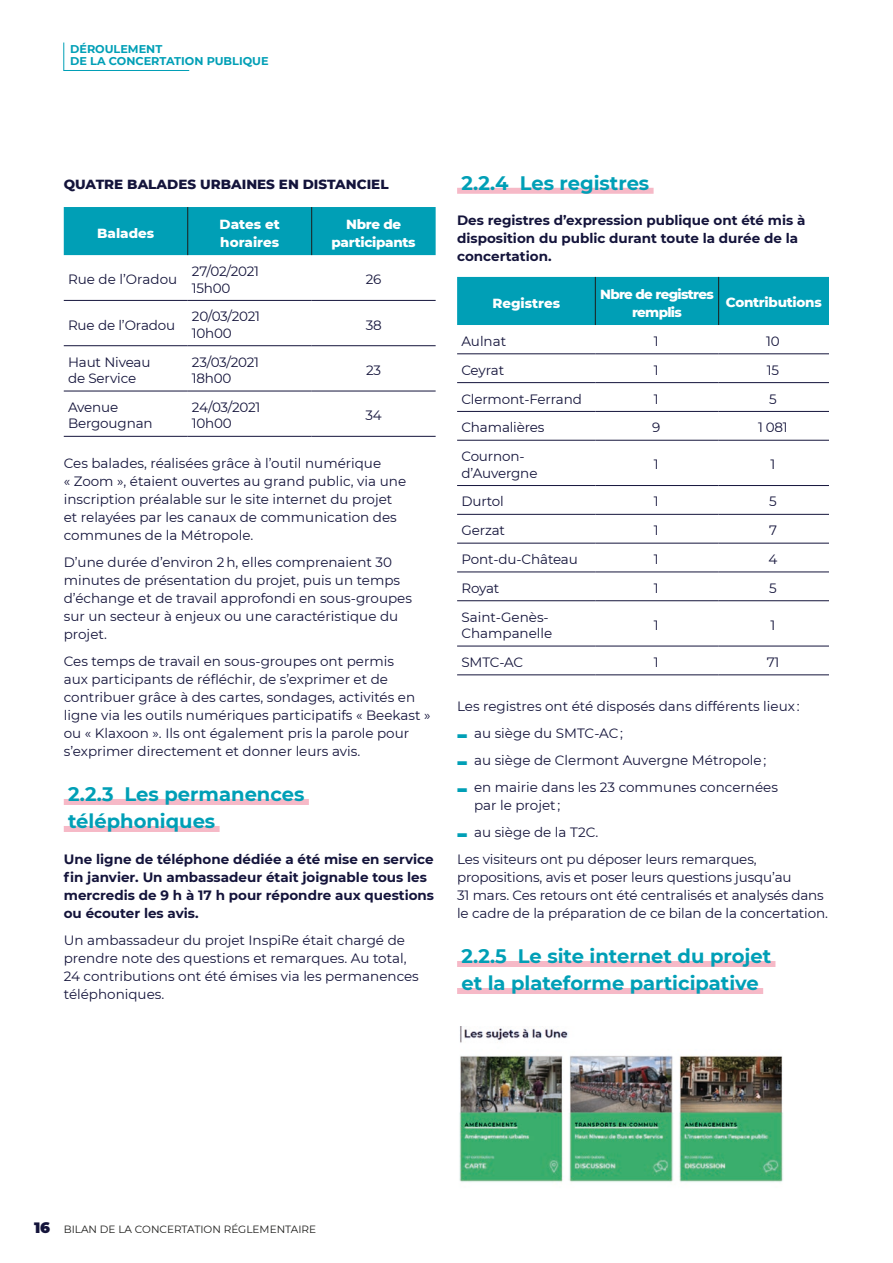
<style>
.page{position:relative;width:893px;height:1263px;background:#fff}
.page>*{position:absolute;margin:0;border:0;box-sizing:border-box;transform-origin:0 0}
.t1{font:700 19.5px/27px "Montserrat";color:#009fb6}
.t2{font:13.5px/18px "Montserrat";color:#14143b}
.t3{font:700 13.5px/18px "Montserrat";color:#14143b}
.t4{font:13.5px/16.5px "Montserrat";letter-spacing:-.02em;color:#14143b}
.t5{font:800 13.5px "Montserrat";color:#14143b}
.t6{font:800 13.5px/18px "Montserrat";color:#fff}
.t7{font:800 13.5px/18px "Montserrat";letter-spacing:-.02em;color:#fff;text-align:center}
.t8{font:800 13.5px/18px "Montserrat";letter-spacing:-.05em;color:#fff;text-align:center}
.t9{font:700 11.25px/11.7px "Montserrat";color:#009fb6}
.t10{font:10.5px "Montserrat";color:#1d1d1b}
.s1{color:#009fb6}
.s2{font-weight:900;font-size:15px;color:#14143b}
</style>
<div class="page">
<svg style="left:63px;top:42px;width:127px;height:29px"></svg>
<div style="left:64px;top:799px;width:245px;height:6px;background:#f6b9c7"></div>
<div style="left:64px;top:826px;width:156px;height:6px;background:#f6b9c7"></div>
<div style="left:457px;top:188px;width:197px;height:6px;background:#f6b9c7"></div>
<div style="left:457px;top:961px;width:318px;height:6px;background:#f6b9c7"></div>
<div style="left:457px;top:988px;width:306px;height:6px;background:#f6b9c7"></div>
<div style="left:64px;top:207px;width:372px;height:48px;background:#009fb6"></div>
<hr style="left:187px;top:207px;width:1px;height:48px;background:#1d1d1b">
<hr style="left:311px;top:207px;width:1px;height:48px;background:#1d1d1b">
<hr style="left:64px;top:300px;width:124px;height:1px;background:#14143b">
<hr style="left:188px;top:300px;width:124px;height:1px;background:#14143b">
<hr style="left:312px;top:300px;width:124px;height:1px;background:#14143b">
<hr style="left:64px;top:345px;width:124px;height:1px;background:#14143b">
<hr style="left:188px;top:345px;width:124px;height:1px;background:#14143b">
<hr style="left:312px;top:345px;width:124px;height:1px;background:#14143b">
<hr style="left:64px;top:391px;width:124px;height:1px;background:#14143b">
<hr style="left:188px;top:391px;width:124px;height:1px;background:#14143b">
<hr style="left:312px;top:391px;width:124px;height:1px;background:#14143b">
<hr style="left:64px;top:436px;width:124px;height:1px;background:#14143b">
<hr style="left:188px;top:436px;width:124px;height:1px;background:#14143b">
<hr style="left:312px;top:436px;width:124px;height:1px;background:#14143b">
<div style="left:457px;top:277px;width:372px;height:48px;background:#009fb6"></div>
<hr style="left:595px;top:277px;width:1px;height:48px;background:#1d1d1b">
<hr style="left:718px;top:277px;width:1px;height:48px;background:#1d1d1b">
<hr style="left:457px;top:354px;width:138px;height:1px;background:#14143b">
<hr style="left:595px;top:354px;width:124px;height:1px;background:#14143b">
<hr style="left:719px;top:354px;width:110px;height:1px;background:#14143b">
<hr style="left:457px;top:382px;width:138px;height:1px;background:#14143b">
<hr style="left:595px;top:382px;width:124px;height:1px;background:#14143b">
<hr style="left:719px;top:382px;width:110px;height:1px;background:#14143b">
<hr style="left:457px;top:411px;width:138px;height:1px;background:#14143b">
<hr style="left:595px;top:411px;width:124px;height:1px;background:#14143b">
<hr style="left:719px;top:411px;width:110px;height:1px;background:#14143b">
<hr style="left:457px;top:440px;width:138px;height:1px;background:#14143b">
<hr style="left:595px;top:440px;width:124px;height:1px;background:#14143b">
<hr style="left:719px;top:440px;width:110px;height:1px;background:#14143b">
<hr style="left:457px;top:485px;width:138px;height:1px;background:#14143b">
<hr style="left:595px;top:485px;width:124px;height:1px;background:#14143b">
<hr style="left:719px;top:485px;width:110px;height:1px;background:#14143b">
<hr style="left:457px;top:514px;width:138px;height:1px;background:#14143b">
<hr style="left:595px;top:514px;width:124px;height:1px;background:#14143b">
<hr style="left:719px;top:514px;width:110px;height:1px;background:#14143b">
<hr style="left:457px;top:543px;width:138px;height:1px;background:#14143b">
<hr style="left:595px;top:543px;width:124px;height:1px;background:#14143b">
<hr style="left:719px;top:543px;width:110px;height:1px;background:#14143b">
<hr style="left:457px;top:572px;width:138px;height:1px;background:#14143b">
<hr style="left:595px;top:572px;width:124px;height:1px;background:#14143b">
<hr style="left:719px;top:572px;width:110px;height:1px;background:#14143b">
<hr style="left:457px;top:600px;width:138px;height:1px;background:#14143b">
<hr style="left:595px;top:600px;width:124px;height:1px;background:#14143b">
<hr style="left:719px;top:600px;width:110px;height:1px;background:#14143b">
<hr style="left:457px;top:646px;width:138px;height:1px;background:#14143b">
<hr style="left:595px;top:646px;width:124px;height:1px;background:#14143b">
<hr style="left:719px;top:646px;width:110px;height:1px;background:#14143b">
<hr style="left:457px;top:675px;width:138px;height:1px;background:#14143b">
<hr style="left:595px;top:675px;width:124px;height:1px;background:#14143b">
<hr style="left:719px;top:675px;width:110px;height:1px;background:#14143b">
<img style="left:459px;top:1026px;width:324px;height:156px">
<p class="t9" style="left:70px;top:43px;width:200px">DÉROULEMENT<br>DE LA CONCERTATION PUBLIQUE</p>
<p class="t5" style="left:64px;top:174px;width:326px">QUATRE BALADES URBAINES EN DISTANCIEL</p>
<p class="t6" style="left:97px;top:223px;width:59px">Balades</p>
<p class="t6" style="left:220px;top:214px;width:62px">Dates et horaires</p>
<p class="t7" style="left:332px;top:214px;width:86px">Nbre de participants</p>
<p class="t2" style="left:68px;top:270px;width:111px">Rue de l’Oradou</p>
<p class="t4" style="left:192px;top:262px;width:69px">27/02/2021<br>15h00</p>
<p class="t2" style="left:366px;top:270px;width:17px">26</p>
<p class="t2" style="left:68px;top:315px;width:109px">Rue de l’Oradou</p>
<p class="t4" style="left:192px;top:308px;width:70px">20/03/2021<br>10h00</p>
<p class="t2" style="left:366px;top:315px;width:17px">38</p>
<p class="t2" style="left:68px;top:353px;width:84px;line-height:16.5px">Haut Niveau de Service</p>
<p class="t4" style="left:192px;top:353px;width:69px">23/03/2021<br>18h00</p>
<p class="t2" style="left:366px;top:361px;width:17px">23</p>
<p class="t2" style="left:68px;top:398px;width:86px;line-height:16.5px">Avenue<br>Bergougnan</p>
<p class="t4" style="left:192px;top:398px;width:70px">24/03/2021<br>10h00</p>
<p class="t2" style="left:365px;top:406px;width:18px">34</p>
<p class="t2" style="left:64px;top:454px;width:344px">Ces balades, réalisées grâce à l’outil numérique<br>« Zoom », étaient ouvertes au grand public, via une inscription préalable sur le site internet du projet et relayées par les canaux de communication des communes de la Métropole.</p>
<p class="t2" style="left:64px;top:553px;width:350px">D’une durée d’environ 2 h, elles comprenaient 30 minutes de présentation du projet, puis un temps d’échange et de travail approfondi en sous-groupes sur un secteur à enjeux ou une caractéristique du projet.</p>
<p class="t2" style="left:64px;top:652px;width:368px">Ces temps de travail en sous-groupes ont permis<br>aux participants de réfléchir, de s’exprimer et de contribuer grâce à des cartes, sondages, activités en ligne via les outils numériques participatifs « Beekast » ou « Klaxoon ». Ils ont également pris la parole pour s’exprimer directement et donner leurs avis.</p>
<h1 class="t1" style="left:68px;top:780px;width:238px">2.2.3 Les permanences téléphoniques</h1>
<p class="t3" style="left:64px;top:850px;width:372px">Une ligne de téléphone dédiée a été mise en service fin janvier. Un ambassadeur était joignable tous les mercredis de 9 h à 17 h pour répondre aux questions ou écouter les avis.</p>
<p class="t2" style="left:64px;top:931px;width:357px">Un ambassadeur du projet InspiRe était chargé de prendre note des questions et remarques. Au total, 24 contributions ont été émises via les permanences téléphoniques.</p>
<h1 class="t1" style="left:461px;top:168px;width:189px">2.2.4 Les registres</h1>
<p class="t3" style="left:457px;top:211px;width:350px">Des registres d’expression publique ont été mis à disposition du public durant toute la durée de la concertation.</p>
<p class="t6" style="left:492px;top:293px;width:69px">Registres</p>
<p class="t8" style="left:600px;top:284px;width:115px">Nbre de registres remplis</p>
<p class="t7" style="left:726px;top:293px;width:97px">Contributions</p>
<p class="t2" style="left:461px;top:332px;width:46px">Aulnat</p>
<p class="t2" style="left:654px;top:332px;width:6px">1</p>
<p class="t2" style="left:766px;top:332px;width:15px">10</p>
<p class="t2" style="left:461px;top:360px;width:44px">Ceyrat</p>
<p class="t2" style="left:654px;top:360px;width:6px">1</p>
<p class="t2" style="left:767px;top:360px;width:14px">15</p>
<p class="t2" style="left:461px;top:389px;width:122px">Clermont-Ferrand</p>
<p class="t2" style="left:654px;top:389px;width:6px">1</p>
<p class="t2" style="left:769px;top:389px;width:9px">5</p>
<p class="t2" style="left:461px;top:418px;width:85px">Chamalières</p>
<p class="t2" style="left:652px;top:418px;width:10px">9</p>
<p class="t2" style="left:758px;top:418px;width:31px">1 081</p>
<p class="t2" style="left:461px;top:448px;width:78px;line-height:16.5px">Cournon&shy;d’Auvergne</p>
<p class="t2" style="left:654px;top:455px;width:6px">1</p>
<p class="t2" style="left:770px;top:455px;width:6px">1</p>
<p class="t2" style="left:461px;top:492px;width:44px">Durtol</p>
<p class="t2" style="left:654px;top:492px;width:6px">1</p>
<p class="t2" style="left:769px;top:492px;width:9px">5</p>
<p class="t2" style="left:461px;top:521px;width:45px">Gerzat</p>
<p class="t2" style="left:654px;top:521px;width:6px">1</p>
<p class="t2" style="left:769px;top:521px;width:9px">7</p>
<p class="t2" style="left:461px;top:550px;width:118px">Pont-du-Château</p>
<p class="t2" style="left:654px;top:550px;width:6px">1</p>
<p class="t2" style="left:768px;top:550px;width:10px">4</p>
<p class="t2" style="left:461px;top:578px;width:40px">Royat</p>
<p class="t2" style="left:654px;top:578px;width:6px">1</p>
<p class="t2" style="left:769px;top:578px;width:9px">5</p>
<p class="t2" style="left:461px;top:608px;width:92px;line-height:16.5px">Saint-Genès-<br>Champanelle</p>
<p class="t2" style="left:654px;top:616px;width:6px">1</p>
<p class="t2" style="left:771px;top:616px;width:6px">1</p>
<p class="t2" style="left:461px;top:653px;width:63px">SMTC-AC</p>
<p class="t2" style="left:654px;top:653px;width:6px">1</p>
<p class="t2" style="left:767px;top:653px;width:14px">71</p>
<p class="t2" style="left:457px;top:697px;width:344px">Les registres ont été disposés dans différents lieux :</p>
<p class="t2" style="left:457px;top:724px;width:168px"><span class="s1">■</span> au siège du SMTC-AC ;</p>
<p class="t2" style="left:457px;top:751px;width:311px"><span class="s1">■</span> au siège de Clermont Auvergne Métropole ;</p>
<p class="t2" style="left:474px;top:778px;width:305px;text-indent:-17px"><span class="s1">■</span> en mairie dans les 23 communes concernées par le projet ;</p>
<p class="t2" style="left:457px;top:818px;width:301px;line-height:27px"><span class="s1">■</span> au siège de la T2C.<br>Les visiteurs ont pu déposer leurs remarques,</p>
<p class="t2" style="left:457px;top:868px;width:372px">propositions, avis et poser leurs questions jusqu’au<br>31 mars. Ces retours ont été centralisés et analysés dans le cadre de la préparation de ce bilan de la concertation.</p>
<h1 class="t1" style="left:461px;top:942px;width:311px">2.2.5 Le site internet du projet et la plateforme participative</h1>
<p class="t10" style="left:34px;top:1222px;width:284px"><span class="s2">16</span> BILAN DE LA CONCERTATION RÉGLEMENTAIRE</p>
</div>
